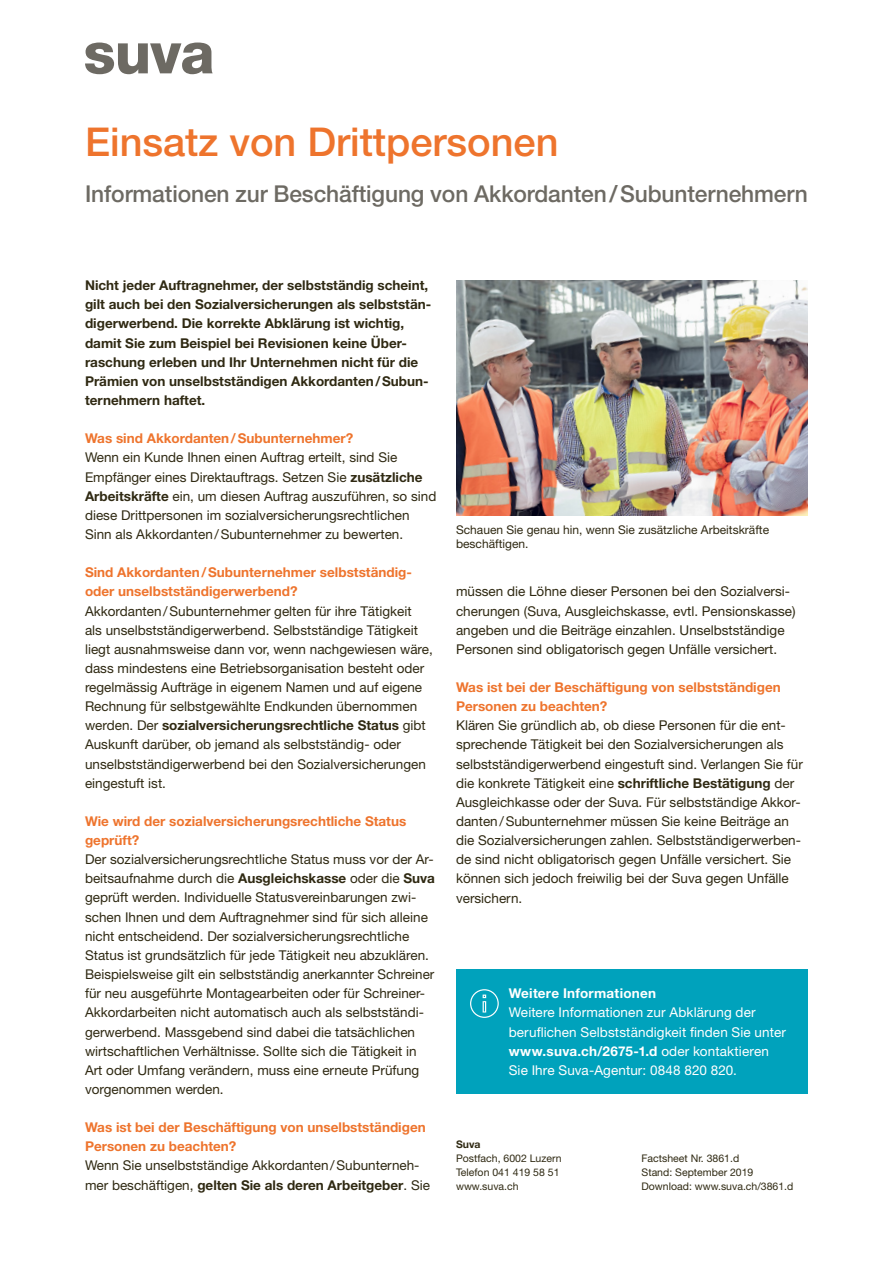
<style>
.page{position:relative;width:893px;height:1263px;background:#fff}
.page>*{position:absolute;margin:0;border:0;box-sizing:border-box;transform-origin:0 0}
.t1{font:500 39.75px "Helvetica Neue LT Std";color:#ee742d}
.t2{font:500 23.25px "Helvetica Neue LT Std";letter-spacing:-.005em;color:#6d6a63}
.t3{font:13.5px/19.2px "Helvetica Neue LT Std";color:#2f2912}
.t4{font:700 13.5px/19.2px "Helvetica Neue LT Std";color:#2f2912}
.t5{font:700 13.5px/19.2px "Helvetica Neue LT Std";color:#ee742d}
.t6{font:13.5px/19.2px "Helvetica Neue LT Std";letter-spacing:.01em;color:#fff}
.t7{font:700 13.5px "Helvetica Neue LT Std";letter-spacing:.02em;color:#fff}
.t8{font:12px/13.8px "Helvetica Neue LT Std";color:#2f2912}
.t9{font:10.5px/13.8px "Helvetica Neue LT Std";color:#2f2912}
.t10{font:700 10.5px "Helvetica Neue LT Std";color:#2f2912}
.s1{font-weight:700}
</style>
<div class="page">
<img style="left:456px;top:281px;width:352px;height:234px">
<div style="left:456px;top:969px;width:352px;height:125px;background:#00a2bc"></div>
<svg style="left:470px;top:989px;width:29px;height:29px"></svg>
<svg style="left:85px;top:43px;width:128px;height:31px"></svg>
<h1 class="t1" style="left:85px;top:118px;width:475px">Einsatz von Drittpersonen</h1>
<h2 class="t2" style="left:85px;top:180px;width:724px">Informationen zur Beschäftigung von Akkordanten/Subunternehmern</h2>
<p class="t4" style="left:85px;top:275px;width:348px">Nicht jeder Auftragnehmer, der selbstständig scheint, gilt auch bei den Sozialversicherungen als selbststän&shy;digerwerbend. Die korrekte Abklärung ist wichtig, damit Sie zum Beispiel bei Revisionen keine Über&shy;raschung erleben und Ihr Unternehmen nicht für die Prämien von unselbstständigen Akkordanten/Subun&shy;ternehmern haftet.</p>
<p class="t5" style="left:85px;top:429px;width:270px">Was sind Akkordanten/Subunternehmer?</p>
<p class="t3" style="left:85px;top:448px;width:353px">Wenn ein Kunde Ihnen einen Auftrag erteilt, sind Sie Empfänger eines Direktauftrags. Setzen Sie <span class="s1">zusätzliche Arbeitskräfte</span> ein, um diesen Auftrag auszuführen, so sind diese Drittpersonen im sozialversicherungsrechtlichen Sinn als Akkordanten/Subunternehmer zu bewerten.</p>
<p class="t5" style="left:85px;top:562px;width:328px">Sind Akkordanten/Subunternehmer selbstständig&shy;oder unselbstständigerwerbend?</p>
<p class="t3" style="left:85px;top:601px;width:349px">Akkordanten/Subunternehmer gelten für ihre Tätigkeit<br>als unselbstständigerwerbend. Selbstständige Tätigkeit liegt ausnahmsweise dann vor, wenn nachgewiesen wäre, dass mindestens eine Betriebsorganisation besteht oder regelmässig Aufträge in eigenem Namen und auf eigene Rechnung für selbstgewählte Endkunden übernommen werden. Der <span class="s1">sozialversicherungsrechtliche Status</span> gibt Auskunft darüber, ob jemand als selbstständig- oder unselbstständigerwerbend bei den Sozialversicherungen eingestuft ist.</p>
<p class="t5" style="left:85px;top:811px;width:323px">Wie wird der sozialversicherungsrechtliche Status geprüft?</p>
<p class="t3" style="left:85px;top:850px;width:351px">Der sozialversicherungsrechtliche Status muss vor der Ar&shy;beitsaufnahme durch die <span class="s1">Ausgleichskasse</span> oder die <span class="s1">Suva </span>geprüft werden. Individuelle Statusvereinbarungen zwi&shy;schen Ihnen und dem Auftragnehmer sind für sich alleine nicht entscheidend. Der sozialversicherungsrechtliche Status ist grundsätzlich für jede Tätigkeit neu abzuklären.<br>Beispielsweise gilt ein selbstständig anerkannter Schreiner für neu ausgeführte Montagearbeiten oder für Schreiner-Akkordarbeiten nicht automatisch auch als selbstständi&shy;gerwerbend. Massgebend sind dabei die tatsächlichen wirtschaftlichen Verhältnisse. Sollte sich die Tätigkeit in Art oder Umfang verändern, muss eine erneute Prüfung vorgenommen werden.</p>
<p class="t5" style="left:85px;top:1117px;width:342px">Was ist bei der Beschäftigung von unselbstständigen<br>Personen zu beachten?</p>
<p class="t3" style="left:85px;top:1156px;width:346px">Wenn Sie unselbstständige Akkordanten/Subunterneh&shy;mer beschäftigen, <span class="s1">gelten Sie als deren Arbeitgeber</span>. Sie</p>
<p class="t8" style="left:456px;top:523px;width:315px">Schauen Sie genau hin, wenn Sie zusätzliche Arbeitskräfte beschäftigen.</p>
<p class="t3" style="left:456px;top:582px;width:341px">müssen die Löhne dieser Personen bei den Sozialversi&shy;cherungen (Suva, Ausgleichskasse, evtl. Pensionskasse) angeben und die Beiträge einzahlen. Unselbstständige Personen sind obligatorisch gegen Unfälle versichert.</p>
<p class="t5" style="left:456px;top:677px;width:326px">Was ist bei der Beschäftigung von selbstständigen<br>Personen zu beachten?</p>
<p class="t3" style="left:456px;top:716px;width:348px">Klären Sie gründlich ab, ob diese Personen für die ent&shy;sprechende Tätigkeit bei den Sozialversicherungen als selbstständigerwerbend eingestuft sind. Verlangen Sie für die konkrete Tätigkeit eine <span class="s1">schriftliche Bestätigung</span> der Ausgleichkasse oder der Suva. Für selbstständige Akkor&shy;danten/Subunternehmer müssen Sie keine Beiträge an die Sozialversicherungen zahlen. Selbstständigerwerben&shy;de sind nicht obligatorisch gegen Unfälle versichert. Sie können sich jedoch freiwilig bei der Suva gegen Unfälle versichern.</p>
<p class="t7" style="left:509px;top:985px;width:149px">Weitere Informationen</p>
<p class="t6" style="left:509px;top:1003px;width:279px">Weitere Informationen zur Abklärung der beruflichen Selbstständigkeit finden Sie unter <span class="s1">www.suva.ch/2675-1.d</span> oder kontaktieren Sie Ihre Suva-Agentur: 0848 820 820.</p>
<p class="t10" style="left:456px;top:1138px;width:26px">Suva</p>
<p class="t9" style="left:456px;top:1151px;width:107px">Postfach, 6002 Luzern<br>Telefon 041 419 58 51 www.suva.ch</p>
<p class="t9" style="left:642px;top:1151px;width:153px">Factsheet Nr. 3861.d<br>Stand: September 2019<br>Download: www.suva.ch/3861.d</p>
</div>
